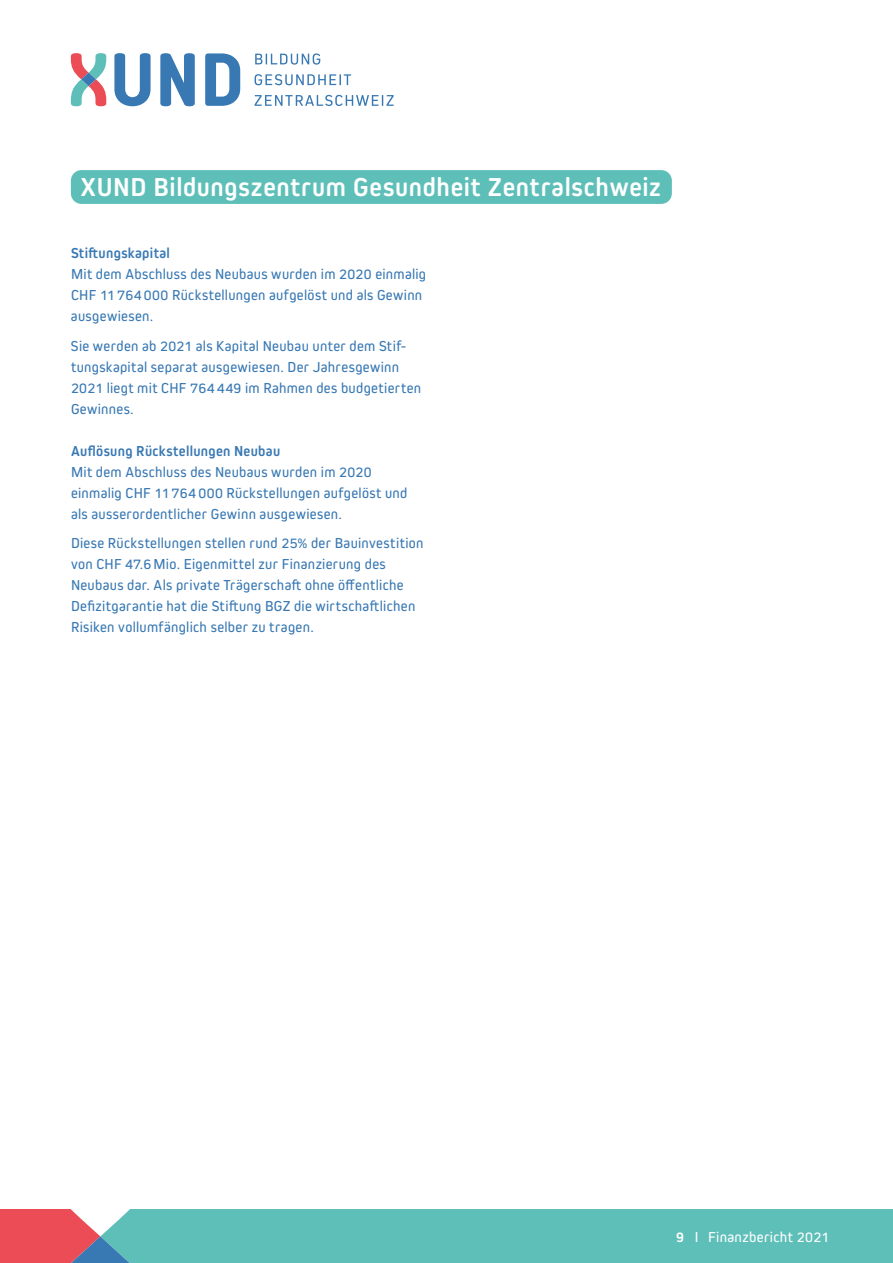
<style>
.page{position:relative;width:893px;height:1263px;background:#fff}
.page>*{position:absolute;margin:0;border:0;box-sizing:border-box;transform-origin:0 0}
.t1{font:700 27px "Kiro";letter-spacing:.025em;color:#fff}
.t2{font:15px/21px "Kiro";letter-spacing:.02em;color:#3878b3}
.t3{font:700 15px "Kiro";letter-spacing:.02em;color:#3878b3}
.t4{font:15px "Kiro";letter-spacing:.025em;color:#fff}
.s1{font-weight:700}
</style>
<div class="page">
<div style="left:578px;top:1210px;width:315px;height:53px;background:#5ebfb9"></div>
<svg style="left:0;top:1210px;width:578px;height:53px;background:#76adab"></svg>
<svg style="left:114px;top:53px;width:37px;height:53px"></svg>
<svg style="left:205px;top:53px;width:35px;height:53px"></svg>
<svg style="left:160px;top:53px;width:35px;height:53px"></svg>
<svg style="left:71px;top:53px;width:35px;height:53px"></svg>
<svg style="left:255px;top:53px;width:65px;height:12px"></svg>
<svg style="left:255px;top:74px;width:96px;height:11px"></svg>
<svg style="left:255px;top:95px;width:139px;height:11px"></svg>
<div style="left:71px;top:170px;width:601px;height:34px;background:#5ebfb9;border-radius:11px"></div>
<h1 class="t1" style="left:80px;top:171px;width:582px">XUND Bildungszentrum Gesundheit Zentralschweiz</h1>
<p class="t3" style="left:71px;top:244px;width:100px">Stiftungskapital</p>
<p class="t2" style="left:71px;top:263px;width:357px">Mit dem Abschluss des Neubaus wurden im 2020 einmalig<br>CHF 11 764 000 Rückstellungen aufgelöst und als Gewinn ausgewiesen.</p>
<p class="t2" style="left:71px;top:335px;width:352px">Sie werden ab 2021 als Kapital Neubau unter dem Stif&shy;tungskapital separat ausgewiesen. Der Jahresgewinn 2021 liegt mit CHF 764 449 im Rahmen des budgetierten Gewinnes.</p>
<p class="t3" style="left:71px;top:442px;width:211px">Auflösung Rückstellungen Neubau</p>
<p class="t2" style="left:71px;top:461px;width:338px">Mit dem Abschluss des Neubaus wurden im 2020 einmalig CHF 11 764 000 Rückstellungen aufgelöst und als ausserordentlicher Gewinn ausgewiesen.</p>
<p class="t2" style="left:71px;top:532px;width:354px">Diese Rückstellungen stellen rund 25% der Bauinvestition von CHF 47.6 Mio. Eigenmittel zur Finanzierung des Neubaus dar. Als private Trägerschaft ohne öffentliche Defizitgarantie hat die Stiftung BGZ die wirtschaftlichen Risiken vollumfänglich selber zu tragen.</p>
<p class="t4" style="left:676px;top:1228px;width:154px"><span class="s1">9</span> I Finanzbericht 2021</p>
</div>
